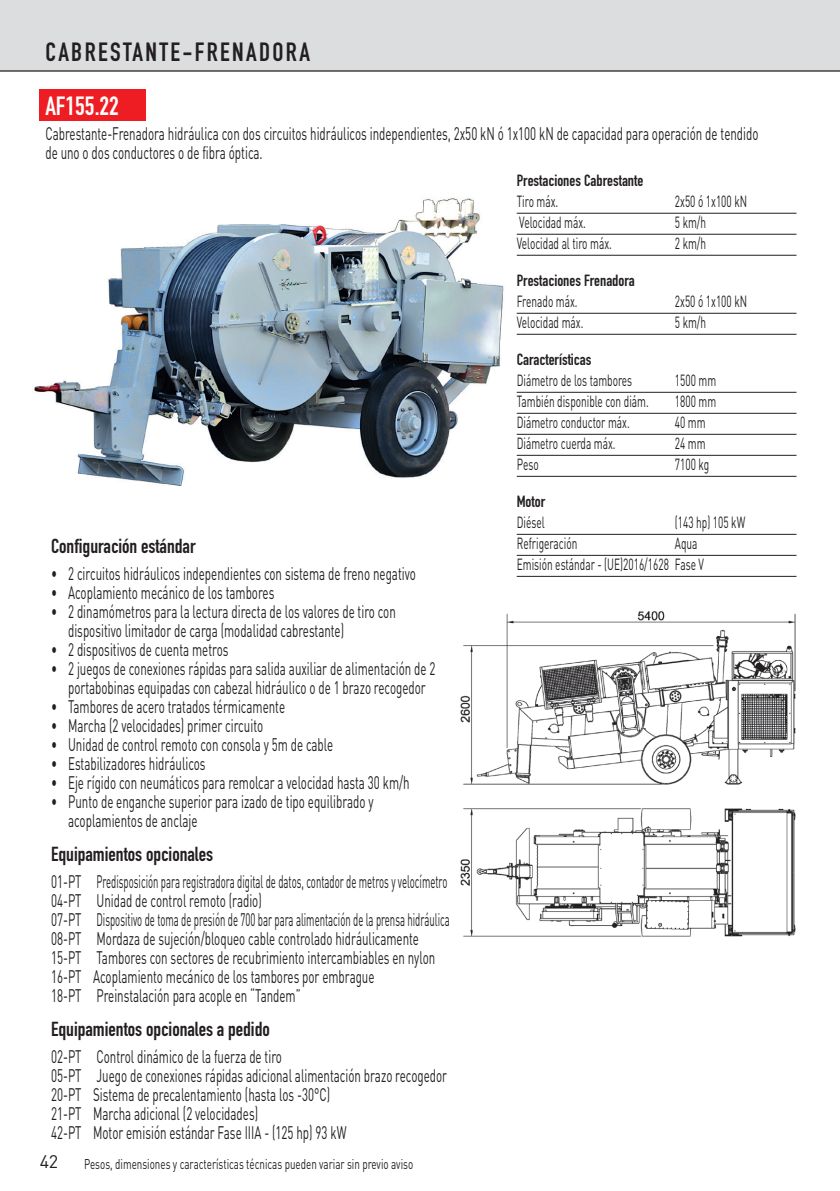
<style>
.page{position:relative;width:840px;height:1191px;background:#fff}
.page>*{position:absolute;margin:0;border:0;box-sizing:border-box;transform-origin:0 0}
.t1{font:26px "DIN Engschrift Std";letter-spacing:.09em;color:#231f20}
.t2{font:26px "DIN Engschrift Std";color:#fff}
.t3{font:20px "DIN Engschrift Std";color:#231f20}
.t4{font:18px/19px "DIN";color:#231f20;scale:.64 1}
.t5{font:18px "DIN";color:#231f20}
.t6{font:16px/21px "DIN";color:#231f20;scale:.63 1}
.t7{font:16px "DIN Engschrift Std";color:#231f20}
.t8{font:14px "DIN";color:#231f20;scale:.7 1}
</style>
<div class="page">
<svg style="left:0;top:0;width:839px;height:100px"></svg>
<img style="left:34px;top:198px;width:504px;height:336px">
<div style="left:40px;top:89px;width:106px;height:31px;background:#ee1d23"></div>
<hr style="left:516px;top:213px;width:280px;height:1px;background:#231f20">
<hr style="left:516px;top:234px;width:280px;height:1px;background:#231f20">
<hr style="left:516px;top:255px;width:280px;height:1px;background:#231f20">
<hr style="left:516px;top:313px;width:280px;height:1px;background:#231f20">
<hr style="left:516px;top:334px;width:280px;height:1px;background:#231f20">
<hr style="left:516px;top:392px;width:280px;height:1px;background:#231f20">
<hr style="left:516px;top:413px;width:280px;height:1px;background:#231f20">
<hr style="left:516px;top:434px;width:280px;height:1px;background:#231f20">
<hr style="left:516px;top:455px;width:280px;height:1px;background:#231f20">
<hr style="left:516px;top:476px;width:280px;height:1px;background:#231f20">
<hr style="left:516px;top:534px;width:280px;height:1px;background:#231f20">
<hr style="left:516px;top:555px;width:280px;height:1px;background:#231f20">
<hr style="left:516px;top:576px;width:280px;height:1px;background:#231f20">
<img style="left:460px;top:611px;width:336px;height:326px">
<h1 class="t1" style="left:45px;top:37px;width:266px">CABRESTANTE-FRENADORA</h1>
<h1 class="t2" style="left:45px;top:91px;width:75px">AF155.22</h1>
<p class="t4" style="left:45px;top:123px;width:1115px">Cabrestante-Frenadora hidráulica con dos circuitos hidráulicos independientes, 2x50 kN ó 1x100 kN de capacidad para operación de tendido de uno o dos conductores o de fibra óptica.</p>
<p class="t7" style="left:516px;top:171px;width:128px">Prestaciones Cabrestante</p>
<p class="t6" style="left:516px;top:191px;width:67px">Tiro máx.</p>
<p class="t6" style="left:674px;top:191px;width:116px">2x50 ó 1x100 kN</p>
<p class="t6" style="left:519px;top:212px;width:107px">Velocidad máx.</p>
<p class="t6" style="left:674px;top:212px;width:51px">5 km/h</p>
<p class="t6" style="left:516px;top:233px;width:152px">Velocidad al tiro máx.</p>
<p class="t6" style="left:674px;top:233px;width:51px">2 km/h</p>
<p class="t7" style="left:516px;top:271px;width:119px">Prestaciones Frenadora</p>
<p class="t6" style="left:516px;top:291px;width:98px">Frenado máx.</p>
<p class="t6" style="left:674px;top:291px;width:116px">2x50 ó 1x100 kN</p>
<p class="t6" style="left:516px;top:312px;width:107px">Velocidad máx.</p>
<p class="t6" style="left:674px;top:312px;width:51px">5 km/h</p>
<p class="t7" style="left:516px;top:350px;width:76px">Características</p>
<p class="t6" style="left:516px;top:370px;width:185px">Diámetro de los tambores</p>
<p class="t6" style="left:674px;top:370px;width:67px">1500 mm</p>
<p class="t6" style="left:516px;top:391px;width:211px">También disponible con diám.</p>
<p class="t6" style="left:674px;top:391px;width:67px">1800 mm</p>
<p class="t6" style="left:516px;top:412px;width:181px">Diámetro conductor máx.</p>
<p class="t6" style="left:674px;top:412px;width:50px">40 mm</p>
<p class="t6" style="left:516px;top:433px;width:158px">Diámetro cuerda máx.</p>
<p class="t6" style="left:674px;top:433px;width:50px">24 mm</p>
<p class="t6" style="left:516px;top:454px;width:36px">Peso</p>
<p class="t6" style="left:674px;top:454px;width:56px">7100 kg</p>
<p class="t7" style="left:516px;top:492px;width:30px">Motor</p>
<p class="t6" style="left:516px;top:512px;width:46px">Diésel</p>
<p class="t6" style="left:674px;top:512px;width:113px">(143 hp) 105 kW</p>
<p class="t6" style="left:516px;top:533px;width:98px">Refrigeración</p>
<p class="t6" style="left:516px;top:533px;width:299px;text-indent:158px">Aqua<br>Emisión estándar - (UE)2016/1628 Fase V</p>
<p class="t3" style="left:51px;top:534px;width:146px">Configuración estándar</p>
<p class="t4" style="left:51px;top:563px;width:571px">• 2 circuitos hidráulicos independientes con sistema de freno negativo</p>
<p class="t4" style="left:51px;top:583px;width:350px">• Acoplamiento mecánico de los tambores</p>
<p class="t4" style="left:68px;top:602px;width:513px;text-indent:-17px">• 2 dinamómetros para la lectura directa de los valores de tiro con dispositivo limitador de carga (modalidad cabrestante)</p>
<p class="t4" style="left:51px;top:640px;width:278px">• 2 dispositivos de cuenta metros</p>
<p class="t4" style="left:51px;top:659px;width:602px;text-align:center">• 2 juegos de conexiones rápidas para salida auxiliar de alimentación de 2 portabobinas equipadas con cabezal hidráulico o de 1 brazo recogedor</p>
<p class="t4" style="left:51px;top:697px;width:367px">• Tambores de acero tratados térmicamente</p>
<p class="t4" style="left:51px;top:716px;width:333px">• Marcha (2 velocidades) primer circuito</p>
<p class="t4" style="left:51px;top:735px;width:442px">• Unidad de control remoto con consola y 5m de cable</p>
<p class="t4" style="left:51px;top:754px;width:243px">• Estabilizadores hidráulicos</p>
<p class="t4" style="left:51px;top:773px;width:561px">• Eje rígido con neumáticos para remolcar a velocidad hasta 30 km/h</p>
<p class="t4" style="left:68px;top:792px;width:478px;text-indent:-17px">• Punto de enganche superior para izado de tipo equilibrado y acoplamientos de anclaje</p>
<p class="t3" style="left:51px;top:842px;width:163px">Equipamientos opcionales</p>
<p class="t4" style="left:51px;top:871px;width:624px">01-PT Predisposición para registradora digital de datos, contador de metros y velocímetro 04-PT Unidad de control remoto (radio)<br>07-PT Dispositivo de toma de presión de 700 bar para alimentación de la prensa hidráulica 08-PT Mordaza de sujeción/bloqueo cable controlado hidráulicamente 15-PT Tambores con sectores de recubrimiento intercambiables en nylon 16-PT Acoplamiento mecánico de los tambores por embrague<br>18-PT Preinstalación para acople en “Tandem”</p>
<p class="t3" style="left:51px;top:1017px;width:220px">Equipamientos opcionales a pedido</p>
<p class="t4" style="left:51px;top:1046px;width:620px">02-PT Control dinámico de la fuerza de tiro<br>05-PT Juego de conexiones rápidas adicional alimentación brazo recogedor 20-PT Sistema de precalentamiento (hasta los -30°C)<br>21-PT Marcha adicional (2 velocidades)<br>42-PT Motor emisión estándar Fase IIIA - (125 hp) 93 kW</p>
<p class="t5" style="left:40px;top:1150px;width:20px">42</p>
<p class="t8" style="left:84px;top:1155px;width:471px">Pesos, dimensiones y características técnicas pueden variar sin previo aviso</p>
</div>
